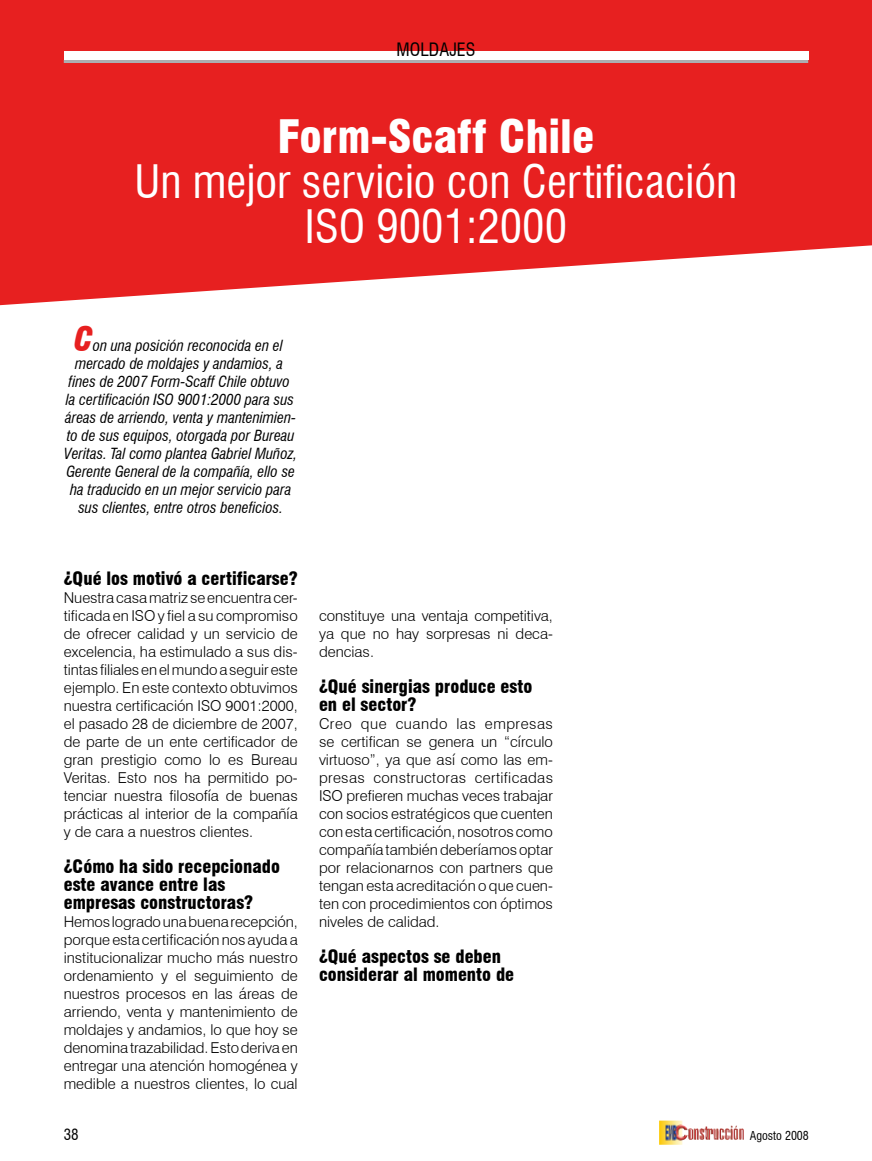
<style>
.page{position:relative;width:872px;height:1161px;background:#fff}
.page>*{position:absolute;margin:0;border:0;box-sizing:border-box;transform-origin:0 0}
.t1{font:condensed 45px/45px "Swiss 721 BT";color:#fff;text-align:center}
.t2{font:900 condensed 45px "Swiss 721 BT";color:#fff}
.t3{font:900 condensed 18px/18px "Swiss 721 BT";color:#000}
.t4{font:condensed 18px "Swiss 721 BT";color:#000}
.t5{font:300 15px/18px "Swiss 721 BT";color:#000;text-align:justify}
.t6{font:italic condensed 15px/18px "Swiss 721 BT";color:#000;text-align:center}
.t7{font:condensed 15px "Swiss 721 BT";color:#000}
.t8{font:condensed 12px "Swiss 721 BT";color:#000}
.s1{font-weight:900;font-size:33px;color:#e72020}
</style>
<div class="page">
<svg style="left:0;top:0;width:872px;height:306px;fill:#e72020"></svg>
<div style="left:64px;top:52px;width:744px;height:8px;background:#fff"></div>
<hr style="left:64px;top:60px;width:744px;height:3px;background:#adaeb1">
<img style="left:659px;top:1120px;width:84px;height:25px">
<p class="t4" style="left:396px;top:38px;width:80px">MOLDAJES</p>
<h1 class="t2" style="left:277px;top:110px;width:319px">Form-Scaff Chile</h1>
<h1 class="t1" style="left:134px;top:159px;width:604px">Un mejor servicio con Certificación<br>ISO 9001:2000</h1>
<p class="t6" style="left:64px;top:337px;width:234px"><span class="s1">C</span>on una posición reconocida en el mercado de moldajes y andamios, a fines de 2007 Form-Scaff Chile obtuvo la certificación ISO 9001:2000 para sus áreas de arriendo, venta y mantenimien&shy;to de sus equipos, otorgada por Bureau Veritas. Tal como plantea Gabriel Muñoz, Gerente General de la compañía, ello se ha traducido en un mejor servicio para sus clientes, entre otros beneficios.</p>
<p class="t3" style="left:64px;top:569px;width:235px">¿Qué los motivó a certificarse?</p>
<p class="t5" style="left:64px;top:589px;width:235px">Nuestra casa matriz se encuentra cer&shy;tificada en ISO y fiel a su compromiso de ofrecer calidad y un servicio de excelencia, ha estimulado a sus dis&shy;tintas filiales en el mundo a seguir este ejemplo. En este contexto obtuvimos nuestra certificación ISO 9001:2000, el pasado 28 de diciembre de 2007, de parte de un ente certificador de gran prestigio como lo es Bureau Veritas. Esto nos ha permitido po&shy;tenciar nuestra filosofía de buenas prácticas al interior de la compañía y de cara a nuestros clientes.</p>
<p class="t3" style="left:64px;top:857px;width:218px">¿Cómo ha sido recepcionado este avance entre las empresas constructoras?</p>
<p class="t5" style="left:64px;top:913px;width:235px">Hemos logrado una buena recepción, porque esta certificación nos ayuda a institucionalizar mucho más nuestro ordenamiento y el seguimiento de nuestros procesos en las áreas de arriendo, venta y mantenimiento de moldajes y andamios, lo que hoy se denomina trazabilidad. Esto deriva en entregar una atención homogénea y medible a nuestros clientes, lo cual</p>
<p class="t5" style="left:319px;top:607px;width:235px">constituye una ventaja competitiva, ya que no hay sorpresas ni deca&shy;dencias.</p>
<p class="t3" style="left:319px;top:677px;width:215px">¿Qué sinergias produce esto en el sector?</p>
<p class="t5" style="left:319px;top:715px;width:235px">Creo que cuando las empresas se certifican se genera un “círculo virtuoso”, ya que así como las em&shy;presas constructoras certificadas ISO prefieren muchas veces trabajar con socios estratégicos que cuenten con esta certificación, nosotros como compañía también deberíamos optar por relacionarnos con partners que tengan esta acreditación o que cuen&shy;ten con procedimientos con óptimos niveles de calidad.</p>
<p class="t3" style="left:319px;top:947px;width:197px">¿Qué aspectos se deben considerar al momento de</p>
<p class="t7" style="left:64px;top:1125px;width:16px">38</p>
<p class="t8" style="left:750px;top:1128px;width:61px">Agosto 2008</p>
</div>
